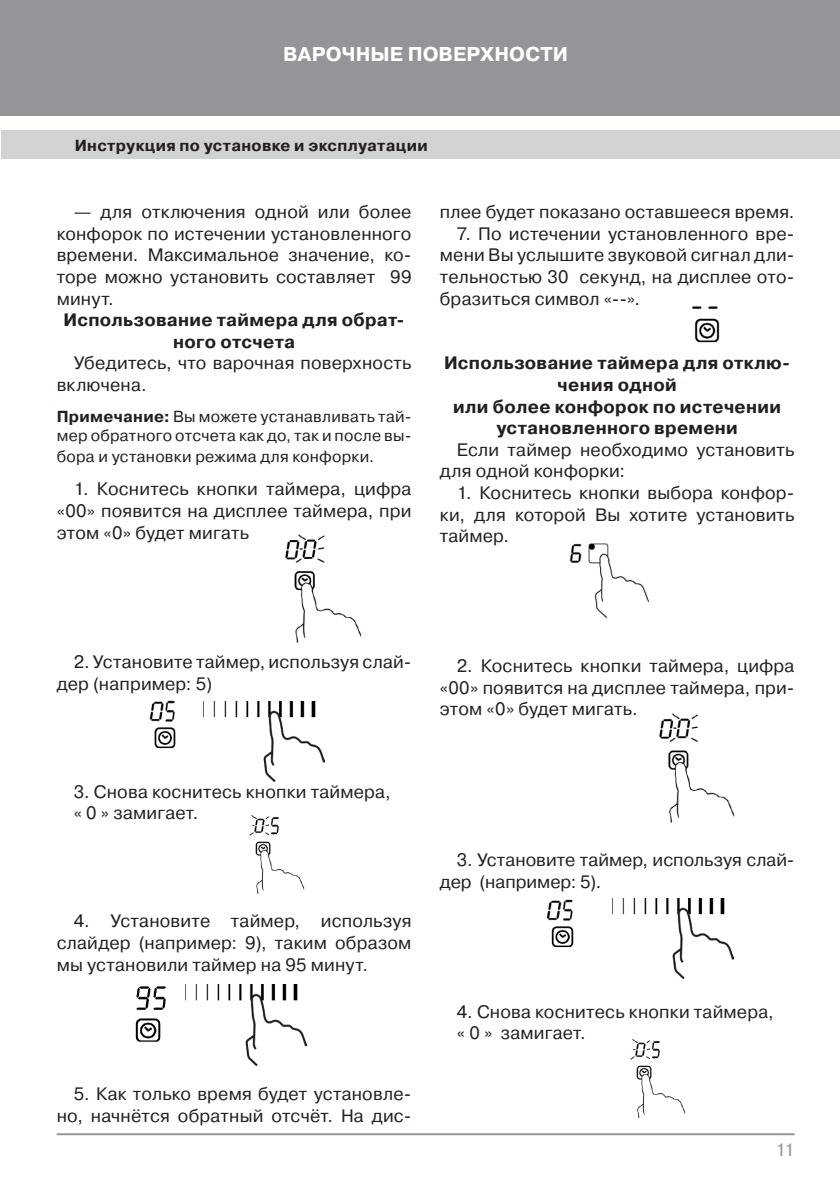
<style>
.page{position:relative;width:840px;height:1191px;background:#fff}
.page>*{position:absolute;margin:0;border:0;box-sizing:border-box;transform-origin:0 0}
.t1{font:700 20px "Pragmatica C";letter-spacing:.005em;color:#fff}
.t2{font:18px/21.6px "Pragmatica C";letter-spacing:.01em;color:#231f20;text-align:justify}
.t3{font:700 18px/21.6px "Pragmatica C";letter-spacing:.015em;color:#231f20;text-align:center}
.t4{font:18px "Pragmatica C";color:#939598}
.t5{font:16px/19.2px "Pragmatica C";letter-spacing:.015em;color:#231f20}
.t6{font:700 16px "Pragmatica C";letter-spacing:.02em;color:#231f20}
.s1{font-weight:700}
</style>
<div class="page">
<div style="left:0;top:0;width:839px;height:116px;background:#939598"></div>
<div style="left:1px;top:130px;width:838px;height:29px;background:#d1d2d4"></div>
<hr style="left:57px;top:1133px;width:737px;height:2px;background:#939598">
<img style="left:285px;top:534px;width:77px;height:109px">
<img style="left:149px;top:700px;width:27px;height:49px">
<img style="left:135px;top:986px;width:31px;height:56px">
<img style="left:249px;top:815px;width:56px;height:79px">
<img style="left:692px;top:306px;width:28px;height:37px">
<img style="left:569px;top:543px;width:79px;height:76px">
<img style="left:203px;top:701px;width:121px;height:80px">
<img style="left:185px;top:985px;width:121px;height:80px">
<img style="left:612px;top:899px;width:120px;height:80px">
<img style="left:659px;top:713px;width:76px;height:110px">
<img style="left:546px;top:899px;width:28px;height:49px">
<img style="left:630px;top:1039px;width:56px;height:79px">
<p class="t1" style="left:283px;top:43px;width:286px">ВАРОЧНЫЕ ПОВЕРХНОСТИ</p>
<p class="t6" style="left:75px;top:136px;width:354px">Инструкция по установке и эксплуатации</p>
<p class="t2" style="left:57px;top:201px;width:356px;text-indent:17px">— для отключения одной или более конфорок по истечении установленного времени. Максимальное значение, ко&shy;торе можно установить составляет 99 минут.</p>
<p class="t3" style="left:63px;top:309px;width:342px">Использование таймера для обрат&shy;ного отсчета</p>
<p class="t2" style="left:57px;top:352px;width:356px;text-indent:17px">Убедитесь, что варочная поверхность включена.</p>
<p class="t5" style="left:57px;top:406px;width:356px"><span class="s1">Примечание:</span> Вы можете устанавливать тай&shy;мер обратного отсчета как до, так и после вы-</p>
<p class="t5" style="left:57px;top:447px;width:319px">бора и установки режима для конфорки.</p>
<p class="t2" style="left:57px;top:478px;width:356px;text-indent:17px">1. Коснитесь кнопки таймера, цифра «00» появится на дисплее таймера, при этом «0» будет мигать</p>
<p class="t2" style="left:439px;top:201px;width:356px">плее будет показано оставшееся время.</p>
<p class="t2" style="left:439px;top:223px;width:356px;text-indent:17px">7. По истечении установленного вре&shy;мени Вы услышите звуковой сигнал дли&shy;тельностью 30 секунд, на дисплее ото&shy;бразиться символ «--».</p>
<p class="t3" style="left:444px;top:352px;width:347px">Использование таймера для отклю&shy;чения одной<br>или более конфорок по истечении установленного времени</p>
<p class="t2" style="left:439px;top:439px;width:356px;text-indent:17px">Если таймер необходимо установить для одной конфорки:</p>
<p class="t2" style="left:439px;top:482px;width:356px;text-indent:17px">1. Коснитесь кнопки выбора конфор&shy;ки, для которой Вы хотите установить таймер.</p>
<p class="t2" style="left:57px;top:651px;width:356px;text-indent:17px">2. Установите таймер, используя слай&shy;дер (например: 5)</p>
<p class="t2" style="left:74px;top:781px;width:318px">3. Снова коснитесь кнопки таймера, « 0 » замигает.</p>
<p class="t2" style="left:57px;top:910px;width:356px;text-indent:17px">4. Установите таймер, используя слайдер (например: 9), таким образом мы установили таймер на 95 минут.</p>
<p class="t2" style="left:57px;top:1083px;width:356px;text-align:right">5. Как только время будет установле&shy;но, начнётся обратный отсчёт. На дис-</p>
<p class="t2" style="left:439px;top:655px;width:356px;text-indent:17px">2. Коснитесь кнопки таймера, цифра «00» появится на дисплее таймера, при&shy;этом «0» будет мигать.</p>
<p class="t2" style="left:439px;top:849px;width:356px;text-indent:17px">3. Установите таймер, используя слай&shy;дер (например: 5).</p>
<p class="t2" style="left:456px;top:1000px;width:318px">4. Снова коснитесь кнопки таймера, « 0 » замигает.</p>
<p class="t4" style="left:775px;top:1139px;width:21px">11</p>
</div>
